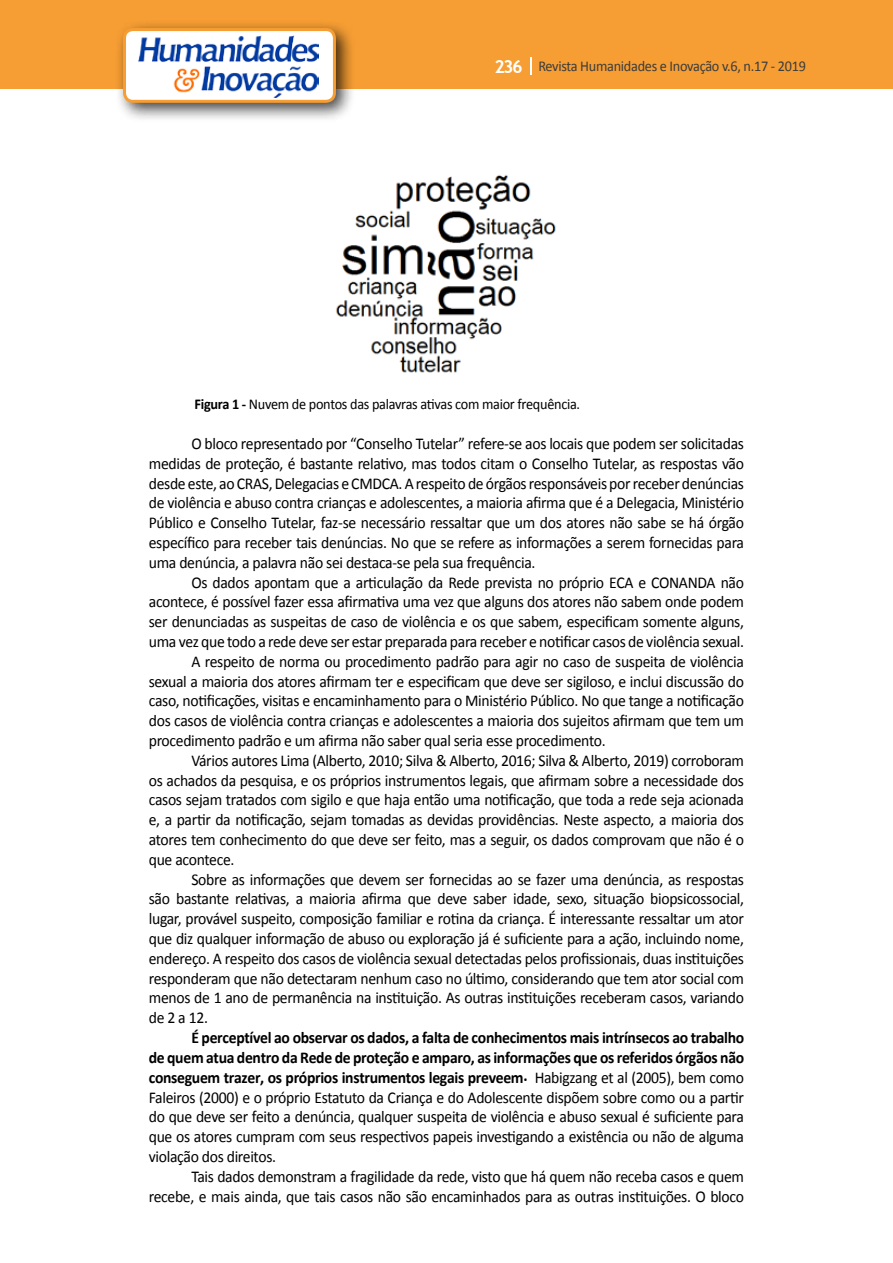
<style>
.page{position:relative;width:893px;height:1263px;background:#fff}
.page>*{position:absolute;margin:0;border:0;box-sizing:border-box;transform-origin:0 0}
.t1{font:16.5px/19.8px "Calibri";letter-spacing:-.02em;color:#000;text-align:justify;scale:.95 1}
.t2{font:15px "Calibri";letter-spacing:-.02em;color:#000;scale:.95 1}
.t3{font:15px "Calibri";letter-spacing:-.02em;color:#3c3c3b;scale:.95 1}
.s1{font-family:"Trebuchet MS";font-weight:700;font-size:18px;color:#fff}
.s2{font-weight:700}
</style>
<div class="page">
<div style="left:0;top:0;width:893px;height:88px;background:#f69e34"></div>
<svg style="left:530px;top:57px;width:2px;height:18px"></svg>
<div style="left:115px;top:20px;width:241px;height:103px;background:#000;opacity:.75"></div>
<div style="left:125px;top:30px;width:209px;height:71px;background:#fff;border-radius:9px"></div>
<img style="left:138px;top:35px;width:181px;height:62px">
<div style="left:123px;top:28px;width:213px;height:75px;border:3px solid #f69e34;border-radius:9px"></div>
<img style="left:335px;top:175px;width:221px;height:198px">
<p class="t3" style="left:495px;top:57px;width:329px"><span class="s1">236</span> Revista Humanidades e Inovação v.6, n.17 - 2019</p>
<p class="t2" style="left:195px;top:395px;width:407px"><span class="s2">Figura 1 -</span> Nuvem de pontos das palavras ativas com maior frequência.</p>
<p class="t1" style="left:149px;top:434px;width:628px;text-indent:43px">O bloco representado por “Conselho Tutelar” refere-se aos locais que podem ser solicitadas medidas de proteção, é bastante relativo, mas todos citam o Conselho Tutelar, as respostas vão desde este, ao CRAS, Delegacias e CMDCA. A respeito de órgãos responsáveis por receber denúncias de violência e abuso contra crianças e adolescentes, a maioria afirma que é a Delegacia, Ministério Público e Conselho Tutelar, faz-se necessário ressaltar que um dos atores não sabe se há órgão específico para receber tais denúncias. No que se refere as informações a serem fornecidas para uma denúncia, a palavra não sei destaca-se pela sua frequência.</p>
<p class="t1" style="left:191px;top:572px;width:583px">Os dados apontam que a articulação da Rede prevista no próprio ECA e CONANDA não</p>
<p class="t1" style="left:149px;top:592px;width:628px">acontece, é possível fazer essa afirmativa uma vez que alguns dos atores não sabem onde podem</p>
<p class="t1" style="left:149px;top:612px;width:628px">ser denunciadas as suspeitas de caso de violência e os que sabem, especificam somente alguns,</p>
<p class="t1" style="left:149px;top:632px;width:628px">uma vez que todo a rede deve ser estar preparada para receber e notificar casos de violência sexual.</p>
<p class="t1" style="left:191px;top:651px;width:583px">A respeito de norma ou procedimento padrão para agir no caso de suspeita de violência</p>
<p class="t1" style="left:149px;top:671px;width:628px">sexual a maioria dos atores afirmam ter e especificam que deve ser sigiloso, e inclui discussão do</p>
<p class="t1" style="left:149px;top:691px;width:628px">caso, notificações, visitas e encaminhamento para o Ministério Público. No que tange a notificação</p>
<p class="t1" style="left:149px;top:711px;width:628px">dos casos de violência contra crianças e adolescentes a maioria dos sujeitos afirmam que tem um</p>
<p class="t1" style="left:149px;top:731px;width:482px">procedimento padrão e um afirma não saber qual seria esse procedimento.</p>
<p class="t1" style="left:191px;top:750px;width:583px">Vários autores Lima (Alberto, 2010; Silva &amp; Alberto, 2016; Silva &amp; Alberto, 2019) corroboram</p>
<p class="t1" style="left:149px;top:770px;width:628px">os achados da pesquisa, e os próprios instrumentos legais, que afirmam sobre a necessidade dos</p>
<p class="t1" style="left:149px;top:790px;width:628px">casos sejam tratados com sigilo e que haja então uma notificação, que toda a rede seja acionada</p>
<p class="t1" style="left:149px;top:810px;width:628px">e, a partir da notificação, sejam tomadas as devidas providências. Neste aspecto, a maioria dos</p>
<p class="t1" style="left:149px;top:830px;width:628px">atores tem conhecimento do que deve ser feito, mas a seguir, os dados comprovam que não é o</p>
<p class="t1" style="left:149px;top:849px;width:92px">que acontece.</p>
<p class="t1" style="left:191px;top:869px;width:583px">Sobre as informações que devem ser fornecidas ao se fazer uma denúncia, as respostas</p>
<p class="t1" style="left:149px;top:889px;width:628px">são bastante relativas, a maioria afirma que deve saber idade, sexo, situação biopsicossocial,</p>
<p class="t1" style="left:149px;top:909px;width:628px">lugar, provável suspeito, composição familiar e rotina da criança. É interessante ressaltar um ator</p>
<p class="t1" style="left:149px;top:929px;width:628px">que diz qualquer informação de abuso ou exploração já é suficiente para a ação, incluindo nome,</p>
<p class="t1" style="left:149px;top:948px;width:628px">endereço. A respeito dos casos de violência sexual detectadas pelos profissionais, duas instituições</p>
<p class="t1" style="left:149px;top:968px;width:628px">responderam que não detectaram nenhum caso no último, considerando que tem ator social com</p>
<p class="t1" style="left:149px;top:988px;width:628px">menos de 1 ano de permanência na instituição. As outras instituições receberam casos, variando</p>
<p class="t1" style="left:149px;top:1008px;width:64px">de 2 a 12.</p>
<p class="t1" style="left:149px;top:1028px;width:628px;text-indent:43px"><span class="s2">É perceptível ao observar os dados, a falta de conhecimentos mais intrínsecos ao trabalho de quem atua dentro da Rede de proteção e amparo, as informações que os referidos órgãos não conseguem trazer, os próprios instrumentos legais preveem.</span> Habigzang et al (2005), bem como Faleiros (2000) e o próprio Estatuto da Criança e do Adolescente dispõem sobre como ou a partir do que deve ser feito a denúncia, qualquer suspeita de violência e abuso sexual é suficiente para que os atores cumpram com seus respectivos papeis investigando a existência ou não de alguma violação dos direitos.</p>
<p class="t1" style="left:149px;top:1166px;width:628px;text-align:right">Tais dados demonstram a fragilidade da rede, visto que há quem não receba casos e quem recebe, e mais ainda, que tais casos não são encaminhados para as outras instituições. O bloco</p>
</div>
